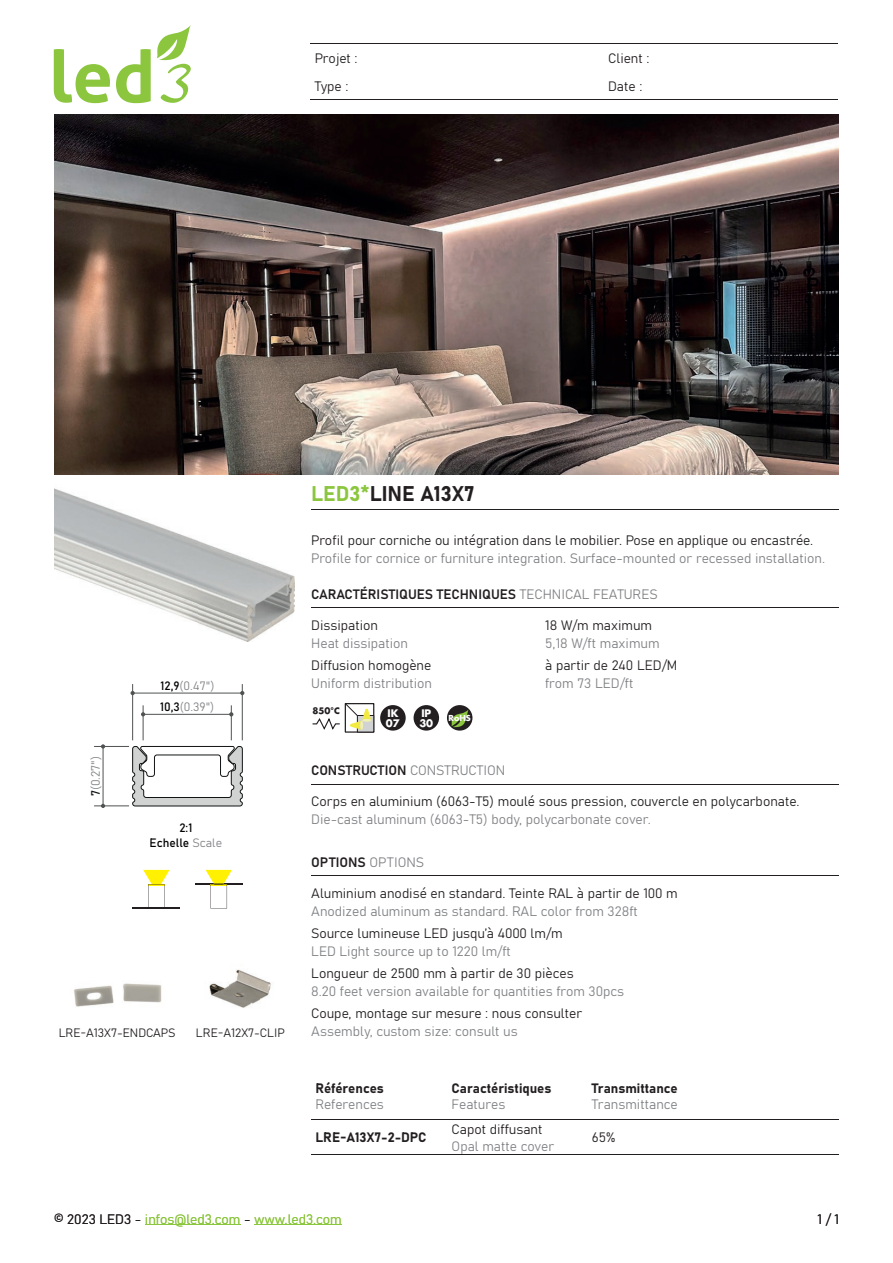
<style>
.page{position:relative;width:893px;height:1263px;background:#fff}
.page>*{position:absolute;margin:0;border:0;box-sizing:border-box;transform-origin:0 0}
.t1{font:21px "Bahnschrift";color:#231f20}
.t2{font:13.5px "Bahnschrift";color:#231f20}
.t3{font:13.5px "Bahnschrift";color:#808285}
.t4{font:13.5px "Bahnschrift";color:#8bc63e}
.t5{font:12px "Bahnschrift";color:#231f20}
.t6{font:12px/21.3px "Bahnschrift";color:#808285}
.t7{font:12px/14.4px "Bahnschrift";color:#000001;text-align:center}
.t8{font:700 10.2px/10.9px "Futura Std";color:#fff}
.t9{font:700 8.7px "Futura Std";color:#231f20}
.t10{font:700 8.1px "Futura Std";color:#fff}
.s1{color:#101415}
.s2{color:#000001}
.s3{color:#808285}
.s4{color:#8bc63e}
.s5{color:#231f20}
</style>
<div class="page">
<hr style="left:145px;top:1224px;width:95px;height:1px;background:#8bc63e">
<hr style="left:254px;top:1224px;width:88px;height:1px;background:#8bc63e">
<hr style="left:310px;top:43px;width:294px;height:1px;background:#231f20">
<hr style="left:604px;top:43px;width:234px;height:1px;background:#231f20">
<hr style="left:310px;top:99px;width:294px;height:1px;background:#231f20">
<hr style="left:604px;top:99px;width:234px;height:1px;background:#231f20">
<svg style="left:54px;top:49px;width:56px;height:54px"></svg>
<svg style="left:116px;top:49px;width:35px;height:54px"></svg>
<svg style="left:157px;top:25px;width:34px;height:78px"></svg>
<hr style="left:311px;top:509px;width:528px;height:1px;background:#231f20">
<hr style="left:311px;top:608px;width:528px;height:1px;background:#231f20">
<hr style="left:311px;top:784px;width:528px;height:1px;background:#231f20">
<hr style="left:311px;top:875px;width:528px;height:1px;background:#231f20">
<div style="left:345px;top:703px;width:29px;height:30px;border:1px solid #231f20"></div>
<div style="left:357px;top:715px;width:17px;height:17px;background:#d1d2d4"></div>
<div style="left:357px;top:715px;width:17px;height:17px;border:1px solid #231f20"></div>
<svg style="left:312px;top:703px;width:59px;height:28px"></svg>
<div style="left:380px;top:705px;width:26px;height:26px;background:#231f20;border-radius:50%"></div>
<div style="left:414px;top:705px;width:25px;height:26px;background:#231f20;border-radius:50%"></div>
<svg style="left:447px;top:705px;width:25px;height:26px"></svg>
<svg style="left:451px;top:709px;width:18px;height:18px"></svg>
<hr style="left:311px;top:1119px;width:136px;height:1px;background:#231f20">
<hr style="left:447px;top:1119px;width:141px;height:1px;background:#231f20">
<hr style="left:588px;top:1119px;width:251px;height:1px;background:#231f20">
<hr style="left:311px;top:1154px;width:136px;height:1px;background:#231f20">
<hr style="left:447px;top:1154px;width:141px;height:1px;background:#231f20">
<hr style="left:588px;top:1154px;width:251px;height:1px;background:#231f20">
<hr style="left:132px;top:684px;width:1px;height:56px;background:#4f5252">
<hr style="left:143px;top:706px;width:1px;height:34px;background:#4f5252">
<hr style="left:231px;top:706px;width:1px;height:34px;background:#4f5252">
<hr style="left:95px;top:746px;width:34px;height:1px;background:#4f5252">
<hr style="left:95px;top:806px;width:34px;height:1px;background:#4f5252">
<hr style="left:242px;top:684px;width:1px;height:56px;background:#4f5252">
<hr style="left:133px;top:693px;width:109px;height:1px;background:#4f5252">
<hr style="left:103px;top:746px;width:1px;height:60px;background:#4f5252">
<hr style="left:143px;top:714px;width:88px;height:1px;background:#4f5252">
<svg style="left:141px;top:712px;width:4px;height:4px"></svg>
<svg style="left:132px;top:746px;width:111px;height:60px"></svg>
<img style="left:54px;top:488px;width:240px;height:154px">
<img style="left:74px;top:983px;width:88px;height:24px">
<img style="left:209px;top:969px;width:62px;height:39px">
<hr style="left:195px;top:884px;width:47px;height:1px;background:#231f20">
<svg style="left:206px;top:870px;width:26px;height:38px"></svg>
<hr style="left:133px;top:908px;width:47px;height:1px;background:#231f20">
<svg style="left:143px;top:870px;width:27px;height:38px"></svg>
<img style="left:54px;top:115px;width:785px;height:359px">
<p class="t2" style="left:315px;top:48px;width:45px">Projet :</p>
<p class="t2" style="left:608px;top:48px;width:43px">Client :</p>
<p class="t2" style="left:315px;top:76px;width:35px">Type :</p>
<p class="t2" style="left:608px;top:76px;width:36px">Date :</p>
<p class="t6" style="left:84px;top:796px;width:42px;rotate:-90deg"><span class="s1">7</span>(0.27")</p>
<p class="t6" style="left:160px;top:674px;width:56px"><span class="s2">12,9</span>(0.47")<br><span class="s2">10,3</span>(0.39")</p>
<p class="t7" style="left:150px;top:820px;width:74px">2:1<br>Echelle <span class="s3">Scale</span></p>
<p class="t5" style="left:59px;top:1023px;width:118px">LRE-A13X7-ENDCAPS</p>
<p class="t5" style="left:196px;top:1023px;width:90px">LRE-A12X7-CLIP</p>
<h1 class="t1" style="left:311px;top:478px;width:165px"><span class="s4">LED3*</span>LINE A13X7</h1>
<p class="t2" style="left:311px;top:529px;width:504px">Profil pour corniche ou intégration dans le mobilier. Pose en applique ou encastrée.</p>
<p class="t3" style="left:311px;top:547px;width:515px">Profile for cornice or furniture integration. Surface-mounted or recessed installation.</p>
<p class="t2" style="left:311px;top:584px;width:348px">CARACTÉRISTIQUES TECHNIQUES <span class="s3">TECHNICAL FEATURES</span></p>
<p class="t2" style="left:311px;top:615px;width:68px">Dissipation</p>
<p class="t2" style="left:545px;top:615px;width:108px">18 W/m maximum</p>
<p class="t3" style="left:311px;top:633px;width:98px">Heat dissipation</p>
<p class="t3" style="left:545px;top:633px;width:116px">5,18 W/ft maximum</p>
<p class="t2" style="left:311px;top:655px;width:122px">Diffusion homogène</p>
<p class="t2" style="left:545px;top:655px;width:134px">à partir de 240 LED/M</p>
<p class="t3" style="left:311px;top:673px;width:122px">Uniform distribution</p>
<p class="t3" style="left:545px;top:673px;width:90px">from 73 LED/ft</p>
<p class="t9" style="left:312px;top:705px;width:29px">850°C</p>
<p class="t8" style="left:386px;top:707px;width:15px">IK<br>07</p>
<p class="t8" style="left:419px;top:707px;width:15px">IP<br>30</p>
<p class="t10" style="left:449px;top:712px;width:24px">RoHS</p>
<p class="t2" style="left:311px;top:760px;width:195px">CONSTRUCTION <span class="s3">CONSTRUCTION</span></p>
<p class="t2" style="left:311px;top:791px;width:490px">Corps en aluminium (6063-T5) moulé sous pression, couvercle en polycarbonate.</p>
<p class="t3" style="left:311px;top:809px;width:341px">Die-cast aluminum (6063-T5) body, polycarbonate cover.</p>
<p class="t2" style="left:311px;top:852px;width:114px">OPTIONS <span class="s3">OPTIONS</span></p>
<p class="t2" style="left:311px;top:883px;width:368px">Aluminium anodisé en standard. Teinte RAL à partir de 100 m</p>
<p class="t3" style="left:311px;top:901px;width:328px">Anodized aluminum as standard. RAL color from 328ft</p>
<p class="t2" style="left:311px;top:923px;width:253px">Source lumineuse LED jusqu’à 4000 lm/m</p>
<p class="t3" style="left:311px;top:941px;width:201px">LED Light source up to 1220 lm/ft</p>
<p class="t2" style="left:311px;top:963px;width:264px">Longueur de 2500 mm à partir de 30 pièces</p>
<p class="t3" style="left:311px;top:981px;width:314px">8.20 feet version available for quantities from 30pcs</p>
<p class="t2" style="left:311px;top:1003px;width:272px">Coupe, montage sur mesure : nous consulter</p>
<p class="t3" style="left:311px;top:1021px;width:208px">Assembly, custom size: consult us</p>
<p class="t2" style="left:315px;top:1078px;width:70px">Références</p>
<p class="t3" style="left:315px;top:1094px;width:70px">References</p>
<p class="t2" style="left:316px;top:1127px;width:112px">LRE-A13X7-2-DPC</p>
<p class="t2" style="left:452px;top:1078px;width:101px">Caractéristiques</p>
<p class="t3" style="left:452px;top:1094px;width:55px">Features</p>
<p class="t2" style="left:452px;top:1119px;width:92px">Capot diffusant</p>
<p class="t3" style="left:452px;top:1135px;width:104px">Opal matte cover</p>
<p class="t2" style="left:592px;top:1078px;width:87px">Transmittance</p>
<p class="t3" style="left:592px;top:1094px;width:87px">Transmittance</p>
<p class="t2" style="left:592px;top:1127px;width:25px">65%</p>
<p class="t4" style="left:54px;top:1209px;width:289px"><span class="s5">© 2023 LED3 -</span> infos@led3.com <span class="s5">-</span> www.led3.com</p>
<p class="t2" style="left:818px;top:1209px;width:23px">1 / 1</p>
</div>
